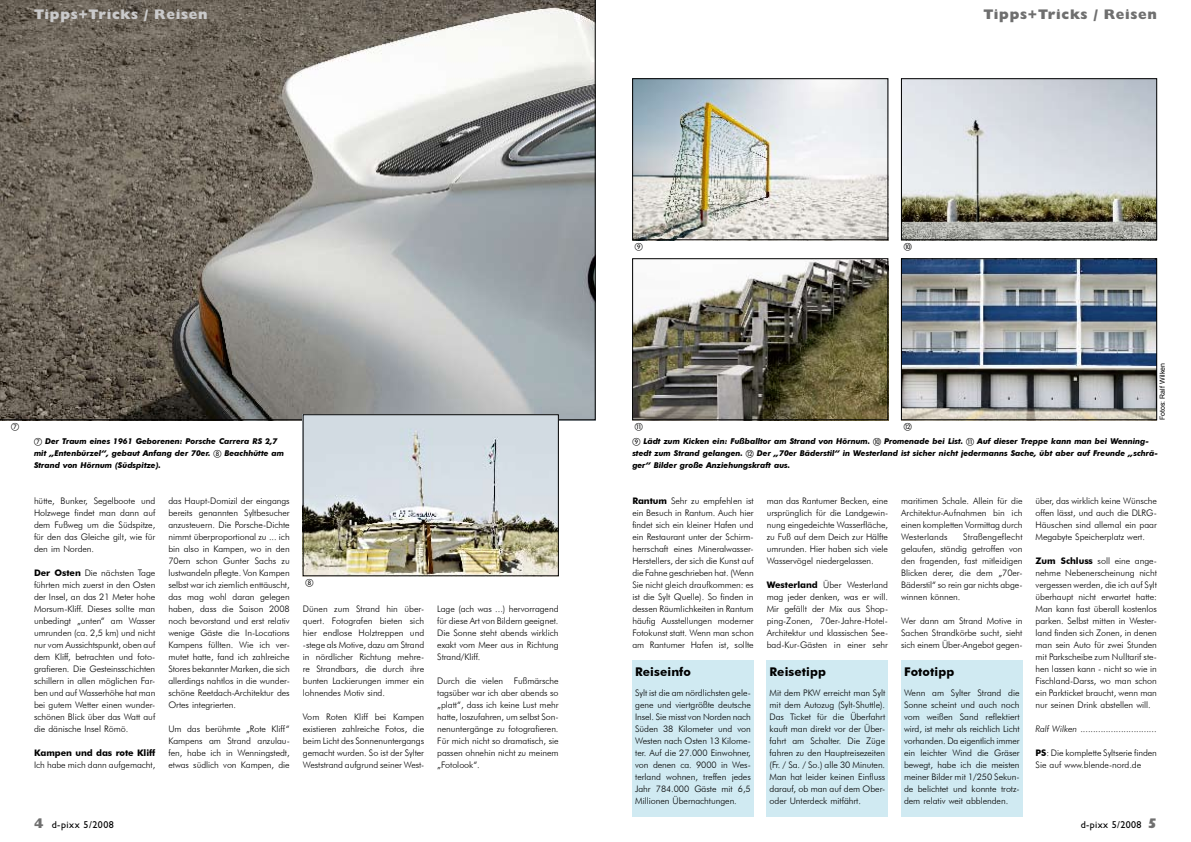
<style>
.page{position:relative;width:1191px;height:842px;background:#fff}
.page>*{position:absolute;margin:0;border:0;box-sizing:border-box;transform-origin:0 0}
.t1{font:800 14px "Gill Sans";letter-spacing:.05em;color:#6f6f6f}
.t2{font:800 14px "Gill Sans";letter-spacing:.05em;color:#cacacb}
.t3{font:700 12px "Futura BT";letter-spacing:.01em;color:#000}
.t4{font:10px "Gill Sans";letter-spacing:.045em;color:#000}
.t5{font:300 9px/12px "Futura BT";letter-spacing:-.005em;color:#000;text-align:justify}
.t6{font:700 9px "Futura BT";letter-spacing:-.005em;color:#000}
.t7{font:italic 700 8px/12px "Futura BT";letter-spacing:-.005em;color:#000}
.t8{font:8px "European Pi One";color:#000}
.t9{font:7px "Arial";color:#000}
.s1{font-family:"European Pi One";font-weight:400;font-style:normal}
.s2{font-weight:700}
.s3{font-style:italic}
</style>
<div class="page">
<svg style="left:0;top:0;width:595px;height:420px;background:#908d88"></svg>
<img style="left:305px;top:416px;width:251px;height:158px">
<div style="left:303px;top:414px;width:255px;height:162px;border:1px solid #000"></div>
<img style="left:634px;top:80px;width:252px;height:158px">
<div style="left:632px;top:78px;width:256px;height:162px;border:1px solid #000"></div>
<img style="left:903px;top:80px;width:252px;height:158px">
<div style="left:901px;top:78px;width:256px;height:162px;border:1px solid #000"></div>
<img style="left:634px;top:260px;width:252px;height:158px">
<div style="left:632px;top:258px;width:256px;height:162px;border:1px solid #000"></div>
<img style="left:903px;top:260px;width:252px;height:158px">
<div style="left:901px;top:258px;width:256px;height:162px;border:1px solid #000"></div>
<div style="left:632px;top:660px;width:121px;height:156px;background:#d0eaf2"></div>
<div style="left:766px;top:660px;width:122px;height:156px;background:#d0eaf2"></div>
<div style="left:901px;top:660px;width:121px;height:156px;background:#d0eaf2"></div>
<h1 class="t2" style="left:34px;top:6px;width:175px">Tipps+Tricks / Reisen</h1>
<h1 class="t1" style="left:983px;top:6px;width:175px">Tipps+Tricks / Reisen</h1>
<p class="t8" style="left:11px;top:422px;width:9px">g</p>
<p class="t7" style="left:34px;top:435px;width:251px"><span class="s1">g</span> Der Traum eines 1961 Geborenen: Porsche Carrera RS 2,7 mit „Entenbürzel“, gebaut Anfang der 70er. <span class="s1">h</span> Beachhütte am<br>Strand von Hörnum (Südspitze).</p>
<p class="t5" style="left:34px;top:495px;width:123px">hütte, Bunker, Segelboote und Holzwege findet man dann auf dem Fußweg um die Südspitze, für den das Gleiche gilt, wie für den im Norden.</p>
<p class="t5" style="left:34px;top:567px;width:123px"><span class="s2">Der Osten</span> Die nächsten Tage führten mich zuerst in den Osten der Insel, an das 21 Meter hohe Morsum-Kliff. Dieses sollte man unbedingt „unten“ am Wasser umrunden (ca. 2,5 km) und nicht nur vom Aussichtspunkt, oben auf dem Kliff, betrachten und foto&shy;grafieren. Die Gesteinsschichten schillern in allen möglichen Far&shy;ben und auf Wasserhöhe hat man bei gutem Wetter einen wunder&shy;schönen Blick über das Watt auf die dänische Insel Römö.</p>
<p class="t6" style="left:34px;top:747px;width:123px">Kampen und das rote Kliff</p>
<p class="t5" style="left:34px;top:759px;width:123px">Ich habe mich dann aufgemacht,</p>
<p class="t5" style="left:168px;top:495px;width:123px">das Haupt-Domizil der eingangs bereits genannten Syltbesucher anzusteuern. Die Porsche-Dichte nimmt überproportional zu ... ich bin also in Kampen, wo in den 70ern schon Gunter Sachs zu lustwandeln pflegte. Von Kampen selbst war ich ziemlich enttäuscht, das mag wohl daran gelegen haben, dass die Saison 2008 noch bevorstand und erst relativ wenige Gäste die In-Locations Kampens füllten. Wie ich ver&shy;mutet hatte, fand ich zahlreiche Stores bekannter Marken, die sich allerdings nahtlos in die wunder&shy;schöne Reetdach-Architektur des Ortes integrierten.</p>
<p class="t5" style="left:168px;top:723px;width:123px">Um das berühmte „Rote Kliff“ Kampens am Strand anzulau&shy;fen, habe ich in Wenningstedt, etwas südlich von Kampen, die</p>
<p class="t8" style="left:305px;top:578px;width:9px">h</p>
<p class="t5" style="left:303px;top:603px;width:123px">Dünen zum Strand hin über&shy;quert. Fotografen bieten sich hier endlose Holztreppen und -stege als Motive, dazu am Strand in nördlicher Richtung mehre&shy;re Strandbars, die durch ihre bunten Lackierungen immer ein lohnendes Motiv sind.</p>
<p class="t5" style="left:303px;top:711px;width:123px">Vom Roten Kliff bei Kampen existieren zahlreiche Fotos, die beim Licht des Sonnenuntergangs gemacht wurden. So ist der Sylter Weststrand aufgrund seiner West-</p>
<p class="t5" style="left:437px;top:603px;width:123px">Lage (ach was ...) hervorragend für diese Art von Bildern geeignet.<br>Die Sonne steht abends wirklich exakt vom Meer aus in Richtung Strand/Kliff.</p>
<p class="t5" style="left:437px;top:675px;width:123px">Durch die vielen Fußmärsche tagsüber war ich aber abends so „platt“, dass ich keine Lust mehr hatte, loszufahren, um selbst Son&shy;nenuntergänge zu fotografieren.<br>Für mich nicht so dramatisch, sie passen ohnehin nicht zu meinem „Fotolook“.</p>
<p class="t4" style="left:52px;top:818px;width:64px">d-pixx 5/2008</p>
<p class="t8" style="left:635px;top:242px;width:9px">i</p>
<p class="t8" style="left:903px;top:242px;width:9px">j</p>
<p class="t8" style="left:635px;top:422px;width:9px">k</p>
<p class="t8" style="left:903px;top:422px;width:9px">l</p>
<p class="t9" style="left:1157px;top:420px;width:58px;rotate:-90deg">Fotos: Ralf Wilken</p>
<p class="t7" style="left:632px;top:435px;width:527px"><span class="s1">i</span> Lädt zum Kicken ein: Fußballtor am Strand von Hörnum. <span class="s1">j</span> Promenade bei List. <span class="s1">k</span> Auf dieser Treppe kann man bei Wenning&shy;stedt zum Strand gelangen. <span class="s1">l</span> Der „70er Bäderstil“ in Westerland ist sicher nicht jedermanns Sache, übt aber auf Freunde „schrä&shy;ger“ Bilder große Anziehungskraft aus.</p>
<p class="t5" style="left:632px;top:495px;width:123px"><span class="s2">Rantum</span> Sehr zu empfehlen ist ein Besuch in Rantum. Auch hier findet sich ein kleiner Hafen und ein Restaurant unter der Schirm&shy;herrschaft eines Mineralwasser-Herstellers, der sich die Kunst auf die Fahne geschrieben hat. (Wenn Sie nicht gleich draufkommen: es ist die Sylt Quelle). So finden in dessen Räumlichkeiten in Rantum häufig Ausstellungen moderner Fotokunst statt. Wenn man schon am Rantumer Hafen ist, sollte</p>
<p class="t5" style="left:766px;top:495px;width:123px">man das Rantumer Becken, eine ursprünglich für die Landgewin&shy;nung eingedeichte Wasserfläche, zu Fuß auf dem Deich zur Hälfte umrunden. Hier haben sich viele Wasservögel niedergelassen.</p>
<p class="t5" style="left:901px;top:495px;width:123px">maritimen Schale. Allein für die Architektur-Aufnahmen bin ich einen kompletten Vormittag durch Westerlands</p>
<p class="t5" style="left:1035px;top:495px;width:123px">über, das wirklich keine Wünsche offen lässt, und auch die DLRG-Häuschen sind allemal ein paar Megabyte Speicherplatz wert.</p>
<p class="t5" style="left:1035px;top:555px;width:123px"><span class="s2">Zum Schluss</span> soll eine ange&shy;nehme Nebenerscheinung nicht vergessen werden, die ich auf Sylt überhaupt nicht erwartet hatte:<br>Man kann fast überall kostenlos parken. Selbst mitten in Wester&shy;land finden sich Zonen, in denen man sein Auto für zwei Stunden mit Parkscheibe zum Nulltarif ste&shy;hen lassen kann - nicht so wie in Fischland-Darss, wo man schon ein Parkticket braucht, wenn man nur seinen Drink abstellen will.</p>
<p class="t5" style="left:1035px;top:723px;width:122px"><span class="s3">Ralf Wilken</span> ..............................</p>
<p class="t5" style="left:1035px;top:747px;width:123px"><span class="s2">PS</span>: Die komplette Syltserie finden<br>Sie auf www.blende-nord.de</p>
<p class="t5" style="left:901px;top:531px;width:123px;text-indent:62px">Straßengeflecht gelaufen, ständig getroffen von den fragenden, fast mitleidigen Blicken derer, die dem „70er-Bäderstil“ so rein gar nichts abge&shy;winnen können.</p>
<p class="t5" style="left:901px;top:615px;width:123px">Wer dann am Strand Motive in Sachen Strandkörbe sucht, sieht sich einem Über-Angebot gegen-</p>
<p class="t5" style="left:766px;top:579px;width:123px"><span class="s2">Westerland</span> Über Westerland mag jeder denken, was er will.<br>Mir gefällt der Mix aus Shop&shy;ping-Zonen, 70er-Jahre-Hotel-Architektur und klassischen See&shy;bad-Kur-Gästen in einer sehr</p>
<h2 class="t3" style="left:635px;top:664px;width:57px">Reiseinfo</h2>
<p class="t5" style="left:635px;top:687px;width:117px">Sylt ist die am nördlichsten gele&shy;gene und viertgrößte deutsche Insel. Sie misst von Norden nach Süden 38 Kilometer und von Westen nach Osten 13 Kilome&shy;ter. Auf die 27.000 Einwohner, von denen ca. 9000 in Wes&shy;terland wohnen, treffen jedes Jahr 784.000 Gäste mit 6,5<br>Millionen Übernachtungen.</p>
<h2 class="t3" style="left:769px;top:664px;width:58px">Reisetipp</h2>
<p class="t5" style="left:769px;top:687px;width:117px">Mit dem PKW erreicht man Sylt mit dem Autozug (Sylt-Shuttle).<br>Das Ticket für die Überfahrt kauft man direkt vor der Über&shy;fahrt am Schalter. Die Züge fahren zu den Hauptreisezeiten (Fr. / Sa. / So.) alle 30 Minuten.<br>Man hat leider keinen Einfluss darauf, ob man auf dem Ober&shy;oder Unterdeck mitfährt.</p>
<h2 class="t3" style="left:904px;top:664px;width:52px">Fototipp</h2>
<p class="t5" style="left:904px;top:687px;width:117px">Wenn am Sylter Strand die Sonne scheint und auch noch vom weißen Sand reflektiert wird, ist mehr als reichlich Licht vorhanden. Da eigentlich immer ein leichter Wind die Gräser bewegt, habe ich die meisten meiner Bilder mit 1/250 Sekun&shy;de belichtet und konnte trotz&shy;dem relativ weit abblenden.</p>
<p class="t4" style="left:1080px;top:818px;width:62px">d-pixx 5/2008</p>
</div>
